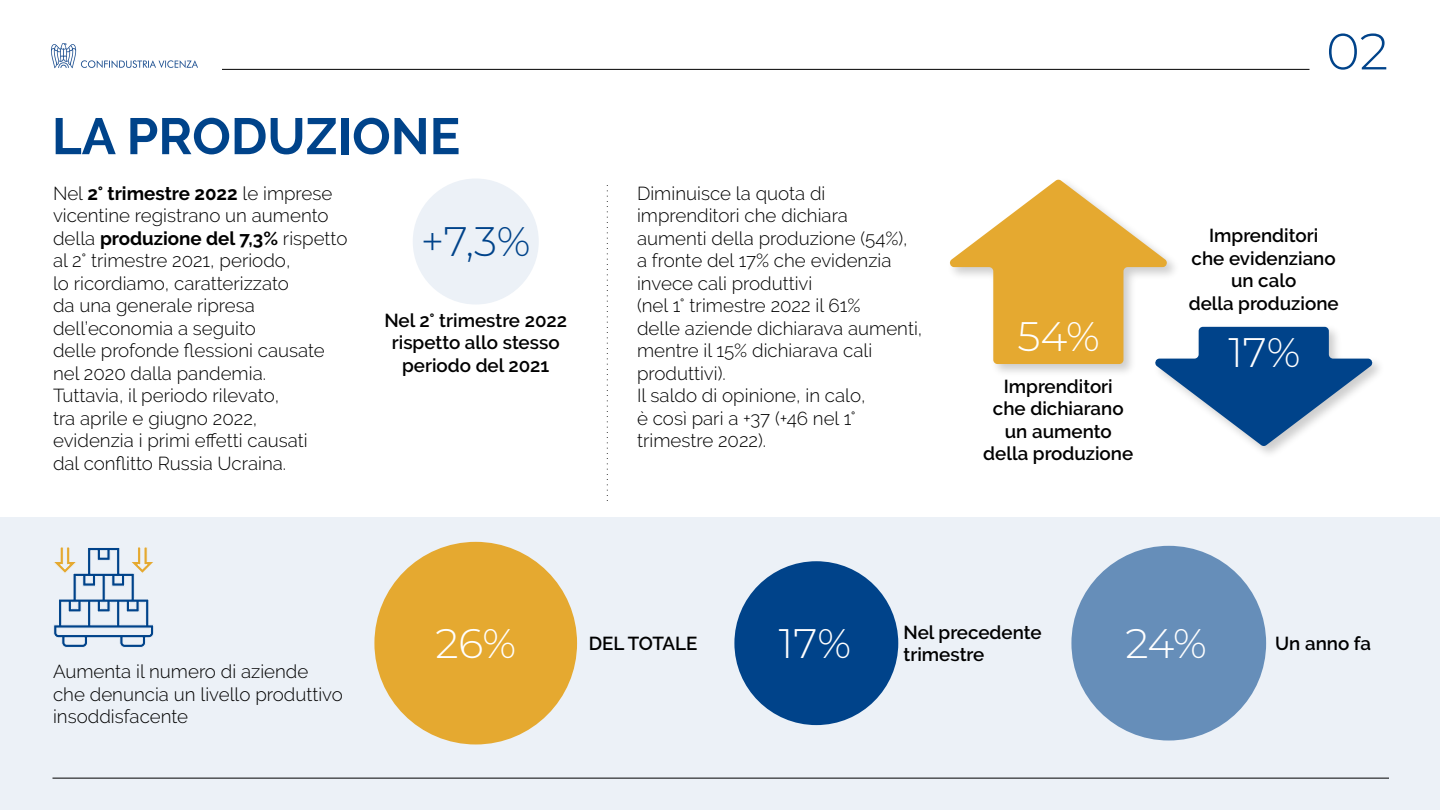
<style>
.page{position:relative;width:1440px;height:810px;background:#fff}
.page>*{position:absolute;margin:0;border:0;box-sizing:border-box;transform-origin:0 0}
.t1{font:700 51px "Raleway";color:#00438a}
.t2{font:300 51px "Montserrat";color:#00438a}
.t3{font:300 41.25px "Montserrat";color:#fff}
.t4{font:300 41.25px "Montserrat";color:#00438a}
.t5{font:300 18.75px/22.5px "Raleway";color:#000}
.t6{font:600 18.75px/22.5px "Raleway";color:#000;text-align:center}
.s1{font-weight:700}
</style>
<div class="page">
<div style="left:0;top:517px;width:1440px;height:293px;background:#ecf1f7"></div>
<hr style="left:222px;top:69px;width:1088px;height:1px;background:#000">
<hr style="left:52px;top:778px;width:1337px;height:1px;background:#000">
<img style="left:52px;top:44px;width:146px;height:25px">
<svg style="left:607px;top:185px;width:1px;height:316px"></svg>
<svg style="left:949px;top:179px;width:425px;height:267px"></svg>
<svg style="left:53px;top:547px;width:101px;height:101px"></svg>
<div style="left:413px;top:178px;width:126px;height:127px;background:#ecf1f7;border-radius:50%"></div>
<div style="left:374px;top:542px;width:203px;height:202px;background:#e5a930;border-radius:101px"></div>
<div style="left:734px;top:561px;width:164px;height:164px;background:#00438a;border-radius:82px"></div>
<div style="left:1071px;top:546px;width:195px;height:195px;background:#668eb9;border-radius:97px"></div>
<h1 class="t1" style="left:52px;top:107px;width:410px">LA PRODUZIONE</h1>
<p class="t5" style="left:53px;top:182px;width:296px">Nel <span class="s1">2° trimestre 2022</span> le imprese vicentine registrano un aumento della <span class="s1">produzione del 7,3%</span> rispetto al 2° trimestre 2021, periodo,<br>lo ricordiamo, caratterizzato<br>da una generale ripresa dell’economia a seguito<br>delle profonde flessioni causate nel 2020 dalla pandemia.<br>Tuttavia, il periodo rilevato,<br>tra aprile e giugno 2022,<br>evidenzia i primi effetti causati<br>dal conflitto Russia Ucraina.</p>
<p class="t5" style="left:637px;top:182px;width:287px">Diminuisce la quota di imprenditori che dichiara aumenti della produzione (54%), a fronte del 17% che evidenzia invece cali produttivi<br>(nel 1° trimestre 2022 il 61%<br>delle aziende dichiarava aumenti, mentre il 15% dichiarava cali produttivi).<br>Il saldo di opinione, in calo,<br>è così pari a +37 (+46 nel 1° trimestre 2022).</p>
<h2 class="t4" style="left:421px;top:214px;width:111px">+7,3%</h2>
<p class="t6" style="left:384px;top:309px;width:184px">Nel 2° trimestre 2022 rispetto allo stesso periodo del 2021</p>
<h1 class="t2" style="left:1326px;top:17px;width:64px">02</h1>
<h2 class="t3" style="left:1018px;top:308px;width:84px">54%</h2>
<p class="t6" style="left:983px;top:375px;width:151px">Imprenditori<br>che dichiarano un aumento della produzione</p>
<p class="t6" style="left:1189px;top:224px;width:151px">Imprenditori<br>che evidenziano un calo<br>della produzione</p>
<h2 class="t3" style="left:1228px;top:324px;width:74px">17%</h2>
<p class="t5" style="left:53px;top:661px;width:291px">Aumenta il numero di aziende che denuncia un livello produttivo insoddisfacente</p>
<p class="t6" style="left:589px;top:632px;width:110px">DEL TOTALE</p>
<p class="t6" style="left:904px;top:621px;width:140px;text-align:left">Nel precedente trimestre</p>
<h2 class="t3" style="left:435px;top:615px;width:82px">26%</h2>
<p class="t6" style="left:1275px;top:632px;width:97px">Un anno fa</p>
<h2 class="t3" style="left:779px;top:615px;width:74px">17%</h2>
<h2 class="t3" style="left:1125px;top:615px;width:83px">24%</h2>
</div>
